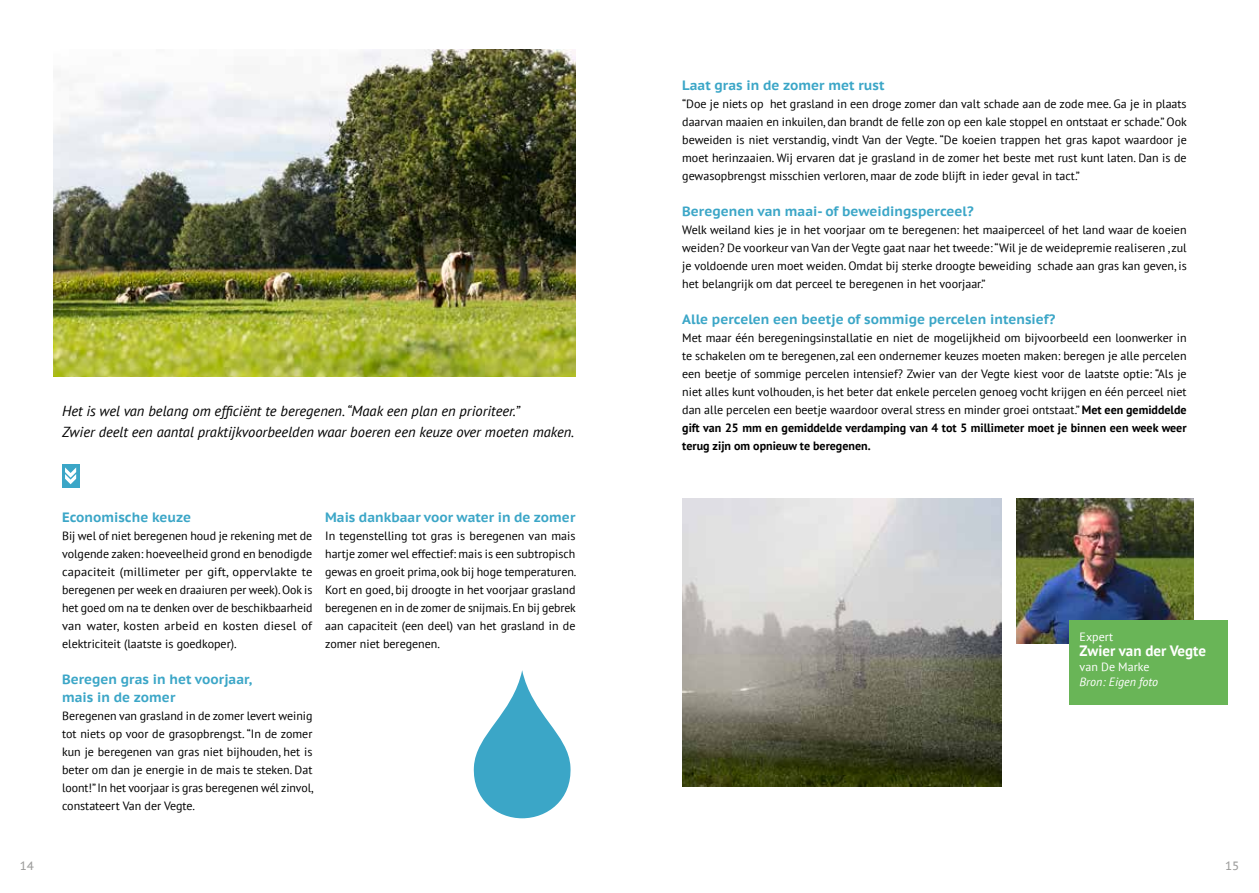
<style>
.page{position:relative;width:1259px;height:893px;background:#fff}
.page>*{position:absolute;margin:0;border:0;box-sizing:border-box;transform-origin:0 0}
.t1{font:700 15px "PT Sans";color:#fff}
.t2{font:italic 14.55px/21.8px "PT Sans";color:#000}
.t3{font:700 13.5px/18px "PT Sans Caption";color:#3ba6c7}
.t4{font:12px/18px "PT Sans";color:#000;text-align:justify}
.t5{font:12px "PT Sans";color:#fff}
.t6{font:italic 12px "PT Sans";color:#fff}
.t7{font:12px "PT Sans Caption";color:#9d9d9c}
.s1{font-weight:700}
</style>
<div class="page">
<div style="left:62px;top:464px;width:17px;height:24px;background:#3ba6c7"></div>
<svg style="left:65px;top:467px;width:11px;height:17px"></svg>
<img style="left:54px;top:50px;width:521px;height:326px">
<img style="left:682px;top:499px;width:319px;height:288px">
<img style="left:1016px;top:499px;width:178px;height:144px">
<div style="left:1068px;top:620px;width:159px;height:85px;background:#69b557"></div>
<svg style="left:473px;top:670px;width:98px;height:148px"></svg>
<p class="t2" style="left:62px;top:399px;width:514px">Het is wel van belang om efficiënt te beregenen. “Maak een plan en prioriteer.”<br>Zwier deelt een aantal praktijkvoorbeelden waar boeren een keuze over moeten maken.</p>
<p class="t3" style="left:62px;top:508px;width:131px">Economische keuze</p>
<p class="t4" style="left:62px;top:527px;width:252px">Bij wel of niet beregenen houd je rekening met de volgende zaken: hoeveelheid grond en benodigde capaciteit (millimeter per gift, oppervlakte te beregenen per week en draaiuren per week). Ook is het goed om na te denken over de beschikbaarheid van water, kosten arbeid en kosten diesel of elektriciteit (laatste is goedkoper).</p>
<p class="t3" style="left:62px;top:670px;width:192px">Beregen gras in het voorjaar, mais in de zomer</p>
<p class="t4" style="left:62px;top:707px;width:253px">Beregenen van grasland in de zomer levert weinig tot niets op voor de grasopbrengst. “In de zomer kun je beregenen van gras niet bijhouden, het is beter om dan je energie in de mais te steken. Dat loont!” In het voorjaar is gras beregenen wél zinvol, constateert Van der Vegte.</p>
<p class="t3" style="left:325px;top:508px;width:252px">Mais dankbaar voor water in de zomer</p>
<p class="t4" style="left:325px;top:527px;width:253px">In tegenstelling tot gras is beregenen van mais hartje zomer wel effectief: mais is een subtropisch gewas en groeit prima, ook bij hoge temperaturen.<br>Kort en goed, bij droogte in het voorjaar grasland beregenen en in de zomer de snijmais. En bij gebrek aan capaciteit (een deel) van het grasland in de zomer niet beregenen.</p>
<p class="t3" style="left:682px;top:76px;width:204px">Laat gras in de zomer met rust</p>
<p class="t4" style="left:682px;top:95px;width:506px">“Doe je niets op het grasland in een droge zomer dan valt schade aan de zode mee. Ga je in plaats daarvan maaien en inkuilen, dan brandt de felle zon op een kale stoppel en ontstaat er schade.” Ook beweiden is niet verstandig, vindt Van der Vegte. “De koeien trappen het gras kapot waardoor je moet herinzaaien. Wij ervaren dat je grasland in de zomer het beste met rust kunt laten. Dan is de gewasopbrengst misschien verloren, maar de zode blijft in ieder geval in tact.”</p>
<p class="t3" style="left:682px;top:202px;width:293px">Beregenen van maai- of beweidingsperceel?</p>
<p class="t4" style="left:682px;top:221px;width:506px">Welk weiland kies je in het voorjaar om te beregenen: het maaiperceel of het land waar de koeien weiden? De voorkeur van Van der Vegte gaat naar het tweede: “Wil je de weidepremie realiseren , zul je voldoende uren moet weiden. Omdat bij sterke droogte beweiding schade aan gras kan geven, is het belangrijk om dat perceel te beregenen in het voorjaar.”</p>
<p class="t3" style="left:682px;top:310px;width:375px">Alle percelen een beetje of sommige percelen intensief?</p>
<p class="t4" style="left:682px;top:329px;width:506px">Met maar één beregeningsinstallatie en niet de mogelijkheid om bijvoorbeeld een loonwerker in te schakelen om te beregenen, zal een ondernemer keuzes moeten maken: beregen je alle percelen een beetje of sommige percelen intensief? Zwier van der Vegte kiest voor de laatste optie: “Als je niet alles kunt volhouden, is het beter dat enkele percelen genoeg vocht krijgen en één perceel niet dan alle percelen een beetje waardoor overal stress en minder groei ontstaat.” <span class="s1">Met een gemiddelde gift van 25 mm en gemiddelde verdamping van 4 tot 5 millimeter moet je binnen een week weer terug zijn om opnieuw te beregenen.</span></p>
<p class="t5" style="left:1079px;top:629px;width:35px">Expert</p>
<p class="t1" style="left:1079px;top:641px;width:128px">Zwier van der Vegte</p>
<p class="t5" style="left:1079px;top:659px;width:71px">van De Marke</p>
<p class="t6" style="left:1079px;top:674px;width:80px">Bron: Eigen foto</p>
<p class="t7" style="left:20px;top:858px;width:16px">14</p>
<p class="t7" style="left:1225px;top:858px;width:16px">15</p>
</div>
